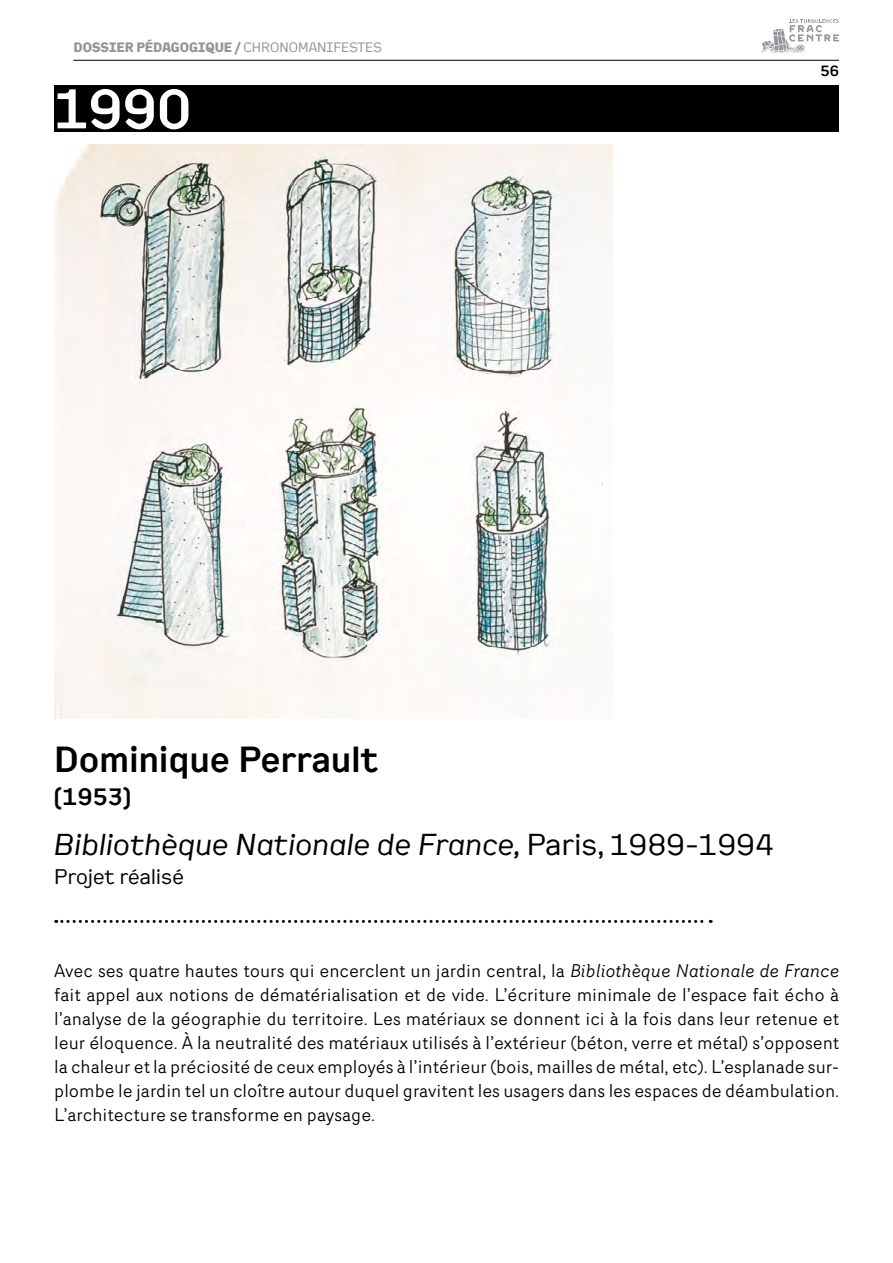
<style>
.page{position:relative;width:893px;height:1263px;background:#fff}
.page>*{position:absolute;margin:0;border:0;box-sizing:border-box;transform-origin:0 0}
.t1{font:500 55.5px "Kade";color:#fff}
.t2{font:500 36px "Kade";letter-spacing:.01em;color:#000}
.t3{font:italic 30px "Kade";letter-spacing:.01em;color:#000}
.t4{font:500 24px "Kade";color:#000}
.t5{font:21px "Kade";color:#000}
.t6{font:18px/24px "Router";color:#000;text-align:justify}
.t7{font:500 15px "Kade";color:#000}
.t8{font:700 13.5px "Kade";color:#939598}
.s1{font-weight:400}
.s2{font-style:normal}
.s3{font-style:italic}
</style>
<div class="page">
<hr style="left:74px;top:60px;width:765px;height:1px;background:#000">
<svg style="left:761px;top:19px;width:78px;height:34px"></svg>
<svg style="left:56px;top:920px;width:655px;height:3px"></svg>
<div style="left:54px;top:85px;width:785px;height:47px;background:#000"></div>
<img style="left:54px;top:145px;width:559px;height:574px">
<p class="t8" style="left:74px;top:38px;width:310px">DOSSIER PÉDAGOGIQUE / <span class="s1">CHRONOMANIFESTES</span></p>
<h1 class="t1" style="left:54px;top:74px;width:138px">1990</h1>
<p class="t7" style="left:820px;top:61px;width:20px">56</p>
<h2 class="t2" style="left:54px;top:737px;width:325px">Dominique Perrault</h2>
<h3 class="t4" style="left:54px;top:781px;width:78px">(1953)</h3>
<h3 class="t3" style="left:54px;top:825px;width:721px">Bibliothèque Nationale de France, <span class="s2">PARIS, 1989-1994</span></h3>
<p class="t5" style="left:54px;top:863px;width:131px">PROJET RÉALISÉ</p>
<p class="t6" style="left:54px;top:958px;width:786px">Avec ses quatre hautes tours qui encerclent un jardin central, la <span class="s3">Bibliothèque Nationale de France </span>fait appel aux notions de dématérialisation et de vide. L’écriture minimale de l’espace fait écho à l’analyse de la géographie du territoire. Les matériaux se donnent ici à la fois dans leur retenue et leur éloquence. À la neutralité des matériaux utilisés à l’extérieur (béton, verre et métal) s’opposent la chaleur et la préciosité de ceux employés à l’intérieur (bois, mailles de métal, etc). L’esplanade sur&shy;plombe le jardin tel un cloître autour duquel gravitent les usagers dans les espaces de déambulation.<br>L’architecture se transforme en paysage.</p>
</div>
